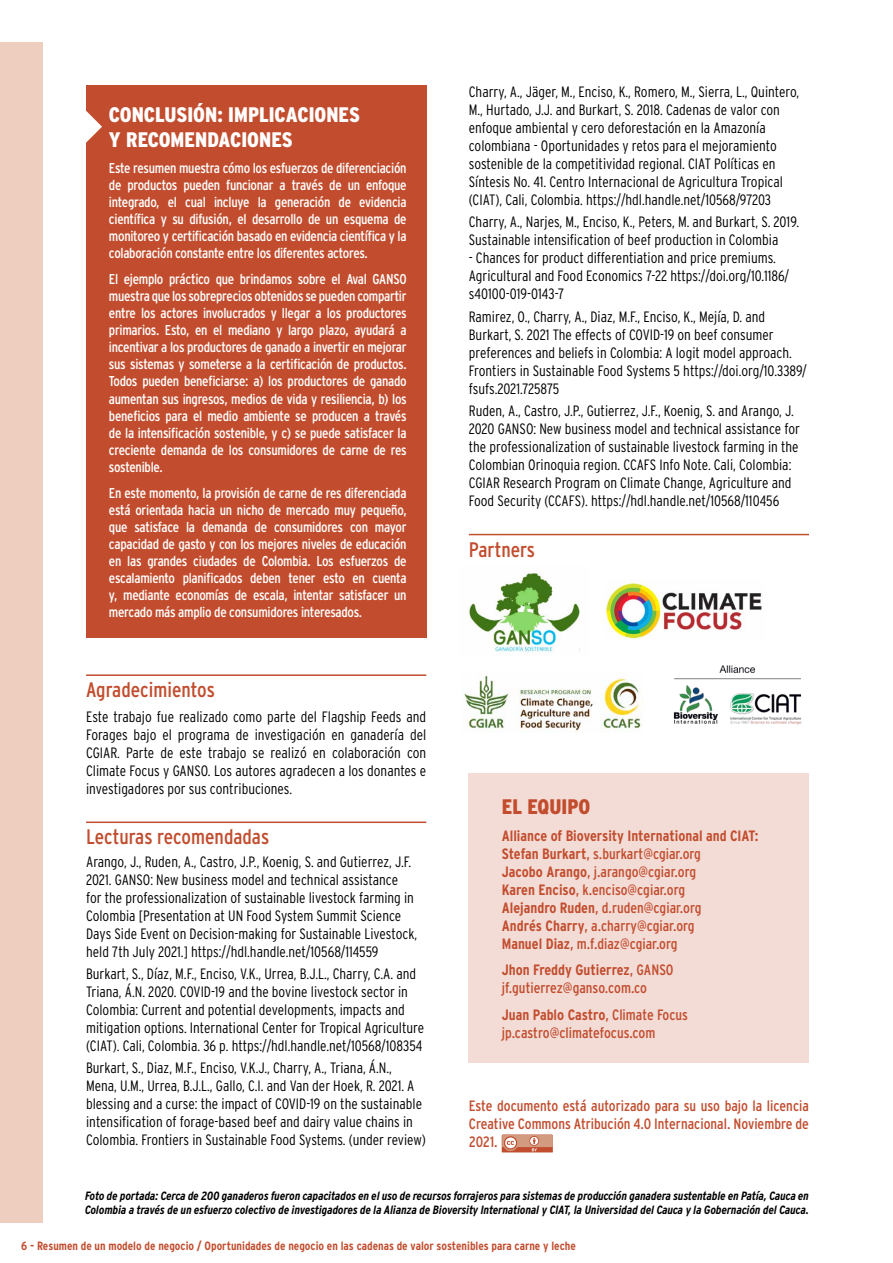
<style>
.page{position:relative;width:893px;height:1263px;background:#fff}
.page>*{position:absolute;margin:0;border:0;box-sizing:border-box;transform-origin:0 0}
.t1{font:condensed 21px "Interstate";color:#c24d2e}
.t2{font:900 condensed 21px/25.2px "Interstate";color:#fff}
.t3{font:900 condensed 21px "Interstate";color:#c24d2e}
.t4{font:300 condensed 15px/18px "Interstate";color:#000}
.t5{font:condensed 15px/18px "Interstate";color:#c24d2e}
.t6{font:condensed 14.25px/17.1px "Interstate";letter-spacing:-.02em;color:#fff;text-align:justify}
.t7{font:italic 700 condensed 12px/14.4px "Interstate";color:#000}
.t8{font:700 condensed 12px "Interstate";color:#c24d2e}
.s1{font-weight:700}
</style>
<div class="page">
<div style="left:0;top:43px;width:43px;height:1179px;background:#edcebf"></div>
<hr style="left:86px;top:674px;width:340px;height:2px;background:#c24d2e">
<hr style="left:86px;top:821px;width:340px;height:2px;background:#c24d2e">
<hr style="left:469px;top:534px;width:340px;height:1px;background:#c24d2e">
<svg style="left:502px;top:1134px;width:51px;height:18px"></svg>
<div style="left:86px;top:85px;width:340px;height:553px;background:#c24d2e"></div>
<svg style="left:86px;top:110px;width:16px;height:33px"></svg>
<div style="left:469px;top:773px;width:340px;height:289px;background:#f3dcd6"></div>
<img style="left:469px;top:573px;width:111px;height:83px">
<img style="left:464px;top:674px;width:179px;height:58px">
<img style="left:605px;top:580px;width:157px;height:59px">
<img style="left:673px;top:665px;width:129px;height:60px">
<h1 class="t2" style="left:109px;top:102px;width:252px">CONCLUSIÓN: IMPLICACIONES<br>Y RECOMENDACIONES</h1>
<p class="t6" style="left:109px;top:159px;width:299px">Este resumen muestra cómo los esfuerzos de diferenciación de productos pueden funcionar a través de un enfoque integrado, el cual incluye la generación de evidencia científica y su difusión, el desarrollo de un esquema de monitoreo y certificación basado en evidencia científica y la colaboración constante entre los diferentes actores.</p>
<p class="t6" style="left:109px;top:270px;width:299px">El ejemplo práctico que brindamos sobre el Aval GANSO muestra que los sobreprecios obtenidos se pueden compartir entre los actores involucrados y llegar a los productores primarios. Esto, en el mediano y largo plazo, ayudará a incentivar a los productores de ganado a invertir en mejorar sus sistemas y someterse a la certificación de productos.<br>Todos pueden beneficiarse: a) los productores de ganado aumentan sus ingresos, medios de vida y resiliencia, b) los beneficios para el medio ambiente se producen a través de la intensificación sostenible, y c) se puede satisfacer la creciente demanda de los consumidores de carne de res sostenible.</p>
<p class="t6" style="left:109px;top:484px;width:299px">En este momento, la provisión de carne de res diferenciada está orientada hacia un nicho de mercado muy pequeño, que satisface la demanda de consumidores con mayor capacidad de gasto y con los mejores niveles de educación en las grandes ciudades de Colombia. Los esfuerzos de escalamiento planificados deben tener esto en cuenta y, mediante economías de escala, intentar satisfacer un mercado más amplio de consumidores interesados.</p>
<h1 class="t1" style="left:86px;top:677px;width:130px">Agradecimientos</h1>
<p class="t4" style="left:86px;top:707px;width:342px;text-align:justify">Este trabajo fue realizado como parte del Flagship Feeds and Forages bajo el programa de investigación en ganadería del CGIAR. Parte de este trabajo se realizó en colaboración con Climate Focus y GANSO. Los autores agradecen a los donantes e investigadores por sus contribuciones.</p>
<h1 class="t1" style="left:86px;top:824px;width:185px">Lecturas recomendadas</h1>
<p class="t4" style="left:86px;top:852px;width:333px">Arango, J., Ruden, A., Castro, J.P., Koenig, S. and Gutierrez, J.F.<br>2021. GANSO: New business model and technical assistance for the professionalization of sustainable livestock farming in Colombia [Presentation at UN Food System Summit Science Days Side Event on Decision-making for Sustainable Livestock, held 7th July 2021.] https://hdl.handle.net/10568/114559</p>
<p class="t4" style="left:86px;top:964px;width:340px">Burkart, S., Díaz, M.F., Enciso, V.K., Urrea, B.J.L., Charry, C.A. and Triana, Á.N. 2020. COVID-19 and the bovine livestock sector in Colombia: Current and potential developments, impacts and mitigation options. International Center for Tropical Agriculture (CIAT). Cali, Colombia. 36 p. https://hdl.handle.net/10568/108354</p>
<p class="t4" style="left:86px;top:1059px;width:341px">Burkart, S., Diaz, M.F., Enciso, V.K.J., Charry, A., Triana, Á.N., Mena, U.M., Urrea, B.J.L., Gallo, C.I. and Van der Hoek, R. 2021. A blessing and a curse: the impact of COVID-19 on the sustainable intensification of forage-based beef and dairy value chains in Colombia. Frontiers in Sustainable Food Systems. (under review)</p>
<p class="t4" style="left:469px;top:83px;width:332px">Charry, A., Jäger, M., Enciso, K., Romero, M., Sierra, L., Quintero, M., Hurtado, J.J. and Burkart, S. 2018. Cadenas de valor con enfoque ambiental y cero deforestación en la Amazonía colombiana - Oportunidades y retos para el mejoramiento sostenible de la competitividad regional. CIAT Políticas en Síntesis No. 41. Centro Internacional de Agricultura Tropical (CIAT), Cali, Colombia. https://hdl.handle.net/10568/97203</p>
<p class="t4" style="left:469px;top:213px;width:332px">Charry, A., Narjes, M., Enciso, K., Peters, M. and Burkart, S. 2019.<br>Sustainable intensification of beef production in Colombia</p>
<p class="t4" style="left:469px;top:249px;width:322px">- Chances for product differentiation and price premiums.<br>Agricultural and Food Economics 7-22 https://doi.org/10.1186/ s40100-019-0143-7</p>
<p class="t4" style="left:469px;top:307px;width:339px">Ramirez, O., Charry, A., Diaz, M.F., Enciso, K., Mejía, D. and Burkart, S. 2021 The effects of COVID-19 on beef consumer preferences and beliefs in Colombia: A logit model approach.<br>Frontiers in Sustainable Food Systems 5 https://doi.org/10.3389/ fsufs.2021.725875</p>
<p class="t4" style="left:469px;top:401px;width:333px">Ruden, A., Castro, J.P., Gutierrez, J.F., Koenig, S. and Arango, J.<br>2020 GANSO: New business model and technical assistance for the professionalization of sustainable livestock farming in the Colombian Orinoquia region. CCAFS Info Note. Cali, Colombia:<br>CGIAR Research Program on Climate Change, Agriculture and Food Security (CCAFS). https://hdl.handle.net/10568/110456</p>
<h1 class="t1" style="left:469px;top:536px;width:68px">Partners</h1>
<h1 class="t3" style="left:502px;top:794px;width:90px">EL EQUIPO</h1>
<p class="t5" style="left:502px;top:826px;width:258px"><span class="s1">Alliance of Bioversity International and CIAT:<br>Stefan Burkart</span>, s.burkart@cgiar.org<br><span class="s1">Jacobo Arango</span>, j.arango@cgiar.org<br><span class="s1">Karen Enciso</span>, k.enciso@cgiar.org<br><span class="s1">Alejandro Ruden</span>, d.ruden@cgiar.org<br><span class="s1">Andrés Charry</span>, a.charry@cgiar.org<br><span class="s1">Manuel Diaz</span>, m.f.diaz@cgiar.org</p>
<p class="t5" style="left:502px;top:961px;width:173px"><span class="s1">Jhon Freddy Gutierrez</span>, GANSO jf.gutierrez@ganso.com.co</p>
<p class="t5" style="left:502px;top:1005px;width:188px"><span class="s1">Juan Pablo Castro</span>, Climate Focus jp.castro@climatefocus.com</p>
<p class="t5" style="left:469px;top:1096px;width:342px;text-align:justify">Este documento está autorizado para su uso bajo la licencia Creative Commons Atribución 4.0 Internacional. Noviembre de 2021.</p>
<p class="t7" style="left:85px;top:1188px;width:725px">Foto de portada: Cerca de 200 ganaderos fueron capacitados en el uso de recursos forrajeros para sistemas de producción ganadera sustentable en Patía, Cauca en<br>Colombia a través de un esfuerzo colectivo de investigadores de la Alianza de Bioversity International y CIAT, la Universidad del Cauca y la Gobernación del Cauca.</p>
<p class="t8" style="left:21px;top:1238px;width:556px">6 - Resumen de un modelo de negocio / Oportunidades de negocio en las cadenas de valor sostenibles para carne y leche</p>
</div>
